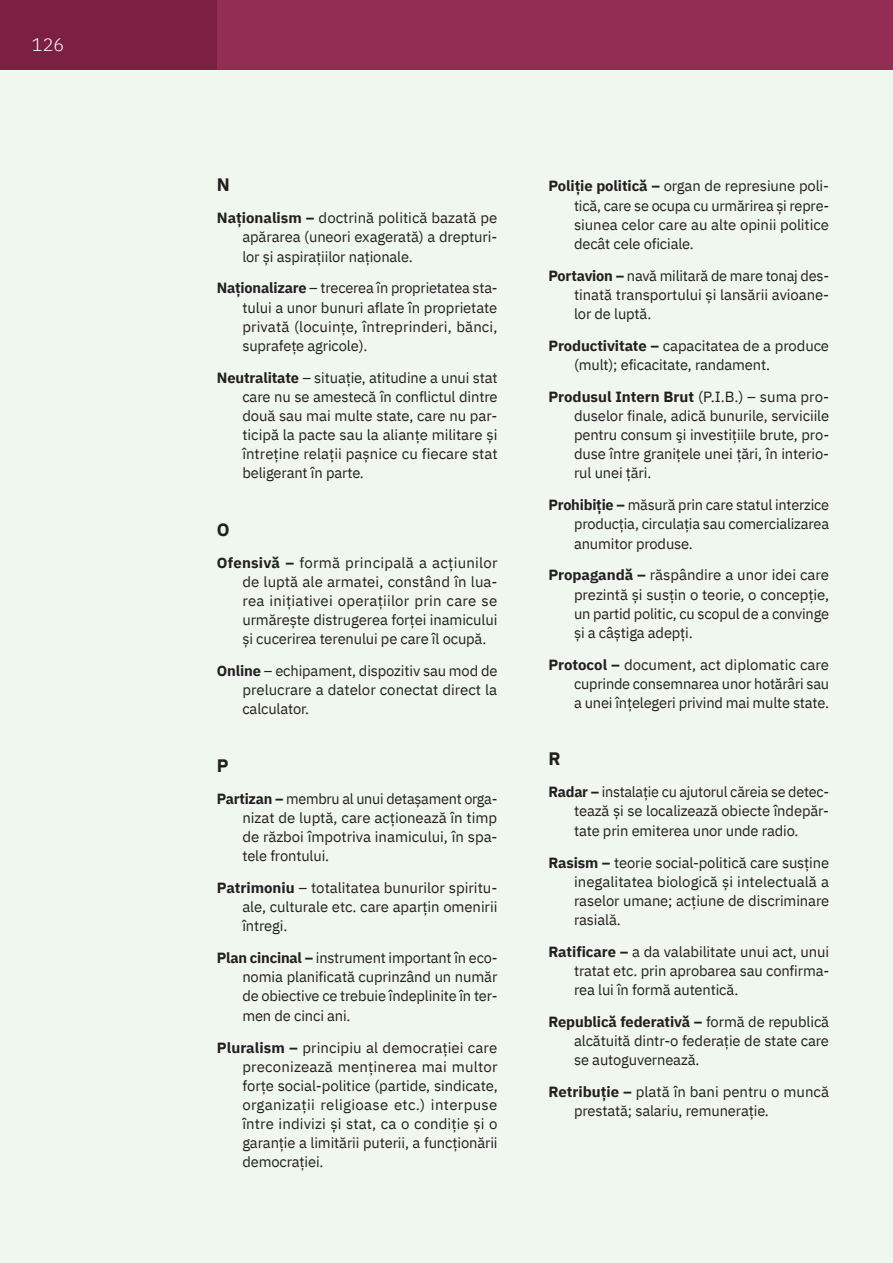
<style>
.page{position:relative;width:893px;height:1263px;background:#fff}
.page>*{position:absolute;margin:0;border:0;box-sizing:border-box;transform-origin:0 0}
.body_regular{font:700 18px "IBM Plex Sans";color:#231f20}
.t1{font:300 18px "IBM Plex Sans";color:#fff}
.body_regular-2{font:14.7px/19.2px "IBM Plex Sans";letter-spacing:-.01em;color:#231f20;text-align:justify}
.s1{font-weight:700}
</style>
<div class="page">
<div style="left:0;top:0;width:893px;height:70px;background:#942d53"></div>
<div style="left:0;top:0;width:217px;height:70px;background:#7b2043"></div>
<div style="left:0;top:70px;width:893px;height:1193px;background:#eff7ee"></div>
<p class="t1" style="left:32px;top:31px;width:34px">126</p>
<p class="body_regular" style="left:217px;top:171px;width:15px">N</p>
<p class="body_regular-2" style="left:242px;top:207px;width:257px;text-indent:-26px"><span class="s1">Naționalism –</span> doctrină politică bazată pe apărarea (uneori exagerată) a drepturi&shy;lor și aspirațiilor naționale.</p>
<p class="body_regular-2" style="left:242px;top:277px;width:257px;text-indent:-26px"><span class="s1">Naționalizare</span> – trecerea în proprietatea sta&shy;tului a unor bunuri aflate în proprietate privată (locuințe, întreprinderi, bănci, suprafețe agricole).</p>
<p class="body_regular-2" style="left:242px;top:367px;width:257px;text-indent:-26px"><span class="s1">Neutralitate</span> – situație, atitudine a unui stat care nu se amestecă în conflictul dintre două sau mai multe state, care nu par&shy;ticipă la pacte sau la alianțe militare și întreține relații pașnice cu fiecare stat beligerant în parte.</p>
<p class="body_regular" style="left:217px;top:515px;width:14px">O</p>
<p class="body_regular-2" style="left:242px;top:552px;width:257px;text-indent:-26px"><span class="s1">Ofensivă –</span> formă principală a acțiunilor de luptă ale armatei, constând în lua&shy;rea inițiativei operațiilor prin care se urmărește distrugerea forței inamicului și cucerirea terenului pe care îl ocupă.</p>
<p class="body_regular-2" style="left:242px;top:660px;width:257px;text-indent:-26px"><span class="s1">Online</span> – echipament, dispozitiv sau mod de prelucrare a datelor conectat direct la calculator.</p>
<p class="body_regular" style="left:217px;top:751px;width:13px">P</p>
<p class="body_regular-2" style="left:242px;top:788px;width:257px;text-indent:-26px"><span class="s1">Partizan –</span> membru al unui detașament orga&shy;nizat de luptă, care acționează în timp de război împotriva inamicului, în spa&shy;tele frontului.</p>
<p class="body_regular-2" style="left:242px;top:877px;width:257px;text-indent:-26px"><span class="s1">Patrimoniu</span> – totalitatea bunurilor spiritu&shy;ale, culturale etc. care aparțin omenirii întregi.</p>
<p class="body_regular-2" style="left:242px;top:947px;width:257px;text-indent:-26px"><span class="s1">Plan cincinal –</span> instrument important în eco&shy;nomia planificată cuprinzând un număr de obiective ce trebuie îndeplinite în ter&shy;men de cinci ani.</p>
<p class="body_regular-2" style="left:242px;top:1036px;width:257px;text-indent:-26px"><span class="s1">Pluralism –</span> principiu al democrației care preconizează menținerea mai multor forțe social-politice (partide, sindicate, organizații religioase etc.) interpuse între indivizi și stat, ca o condiție și o garanție a limitării puterii, a funcționării democrației.</p>
<p class="body_regular-2" style="left:574px;top:175px;width:257px;text-indent:-26px"><span class="s1">Poliție politică –</span> organ de represiune poli&shy;tică, care se ocupa cu urmărirea și repre&shy;siunea celor care au alte opinii politice decât cele oficiale.</p>
<p class="body_regular-2" style="left:574px;top:265px;width:257px;text-indent:-26px"><span class="s1">Portavion –</span> navă militară de mare tonaj des&shy;tinată transportului și lansării avioane&shy;lor de luptă.</p>
<p class="body_regular-2" style="left:574px;top:335px;width:257px;text-indent:-26px"><span class="s1">Productivitate –</span> capacitatea de a produce (mult); eficacitate, randament.</p>
<p class="body_regular-2" style="left:574px;top:386px;width:257px;text-indent:-26px"><span class="s1">Produsul Intern Brut</span> (P.I.B.) – suma pro&shy;duselor finale, adică bunurile, serviciile pentru consum şi investiţiile brute, pro&shy;duse între graniţele unei ţări, în interio&shy;rul unei ţări.</p>
<p class="body_regular-2" style="left:574px;top:494px;width:257px;text-indent:-26px"><span class="s1">Prohibiție –</span> măsură prin care statul interzice producția, circulația sau comercializarea anumitor produse.</p>
<p class="body_regular-2" style="left:574px;top:564px;width:257px;text-indent:-26px"><span class="s1">Propagandă –</span> răspândire a unor idei care prezintă și susțin o teorie, o concepție, un partid politic, cu scopul de a convinge și a câștiga adepți.</p>
<p class="body_regular-2" style="left:574px;top:654px;width:257px;text-indent:-26px"><span class="s1">Protocol –</span> document, act diplomatic care cuprinde consemnarea unor hotărâri sau a unei înțelegeri privind mai multe state.</p>
<p class="body_regular" style="left:549px;top:745px;width:14px">R</p>
<p class="body_regular-2" style="left:574px;top:781px;width:257px;text-indent:-26px"><span class="s1">Radar –</span> instalație cu ajutorul căreia se detec&shy;tează și se localizează obiecte îndepăr&shy;tate prin emiterea unor unde radio.</p>
<p class="body_regular-2" style="left:574px;top:851px;width:257px;text-indent:-26px"><span class="s1">Rasism –</span> teorie social-politică care susține inegalitatea biologică și intelectuală a raselor umane; acțiune de discriminare rasială.</p>
<p class="body_regular-2" style="left:574px;top:941px;width:257px;text-indent:-26px"><span class="s1">Ratificare –</span> a da valabilitate unui act, unui tratat etc. prin aprobarea sau confirma&shy;rea lui în formă autentică.</p>
<p class="body_regular-2" style="left:574px;top:1011px;width:257px;text-indent:-26px"><span class="s1">Republică federativă –</span> formă de republică alcătuită dintr-o federație de state care se autoguvernează.</p>
<p class="body_regular-2" style="left:574px;top:1081px;width:256px;text-indent:-26px"><span class="s1">Retribuție –</span> plată în bani pentru o muncă prestată; salariu, remunerație.</p>
</div>
